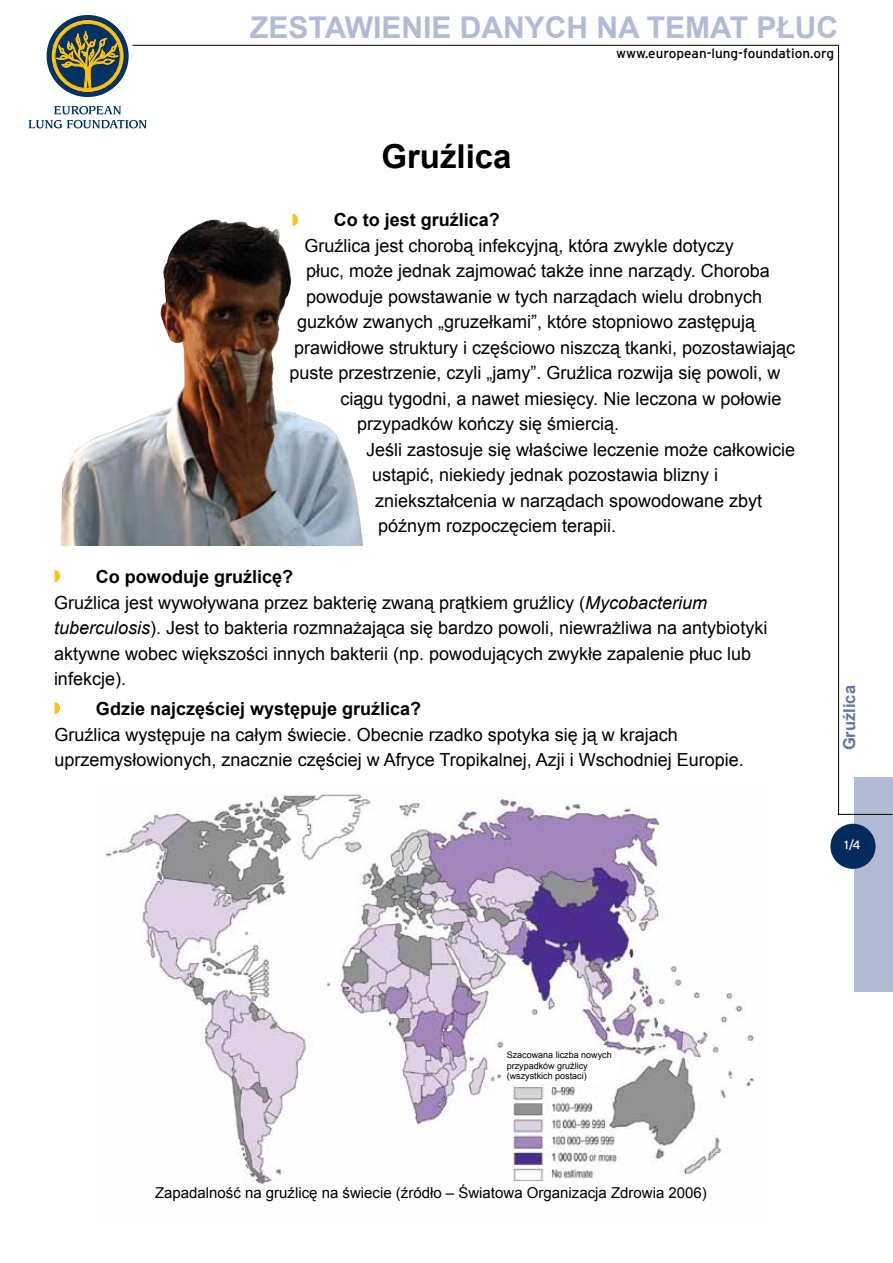
<style>
.page{position:relative;width:893px;height:1263px;background:#fff}
.page>*{position:absolute;margin:0;border:0;box-sizing:border-box;transform-origin:0 0}
.t1{font:700 33px "Arial";color:#000}
.t2{font:700 30px "Arial";color:#b2bbd3}
.t3{font:18px/25.5px "Arial";color:#000}
.t4{font:700 18px "Arial";color:#000}
.t5{font:700 16.5px "Arial";color:#62779f}
.t6{font:15px "Arial";color:#000}
.t7{font:13.5px "Interstate";color:#000}
.t8{font:12px "Interstate";color:#fff}
.t9{font:9px/10.8px "Arial";color:#000}
.s1{font-weight:700}
.s2{font-style:italic}
</style>
<div class="page">
<div style="left:854px;top:777px;width:38px;height:214px;background:#b2bbd3"></div>
<div style="left:830px;top:824px;width:46px;height:45px;background:#002b5c;border-radius:50%"></div>
<hr style="left:838px;top:45px;width:1px;height:769px;background:#000">
<hr style="left:132px;top:45px;width:706px;height:1px;background:#000">
<hr style="left:838px;top:814px;width:54px;height:1px;background:#000">
<div style="left:47px;top:15px;width:82px;height:82px;background:#003263;border-radius:50%"></div>
<svg style="left:54px;top:106px;width:67px;height:8px"></svg>
<svg style="left:28px;top:120px;width:119px;height:8px"></svg>
<svg style="left:52px;top:20px;width:71px;height:72px"></svg>
<img style="left:105px;top:794px;width:649px;height:391px">
<img style="left:61px;top:213px;width:302px;height:333px">
<svg style="left:292px;top:214px;width:6px;height:12px"></svg>
<svg style="left:55px;top:570px;width:5px;height:12px"></svg>
<svg style="left:55px;top:702px;width:5px;height:12px"></svg>
<div style="left:511px;top:1052px;width:109px;height:32px;background:#fff"></div>
<h2 class="t2" style="left:250px;top:8px;width:589px">ZESTAWIENIE DANYCH NA TEMAT PŁUC</h2>
<p class="t7" style="left:616px;top:45px;width:219px">www.european-lung-foundation.org</p>
<h1 class="t1" style="left:381px;top:135px;width:132px">Gruźlica</h1>
<p class="t4" style="left:334px;top:208px;width:168px">Co to jest gruźlica?</p>
<p class="t3" style="left:305px;top:233px;width:431px">Gruźlica jest chorobą infekcyjną, która zwykle dotyczy</p>
<p class="t3" style="left:306px;top:258px;width:465px">płuc, może jednak zajmować także inne narządy. Choroba</p>
<p class="t3" style="left:306px;top:284px;width:458px">powoduje powstawanie w tych narządach wielu drobnych</p>
<p class="t3" style="left:297px;top:309px;width:460px">guzków zwanych „gruzełkami”, które stopniowo zastępują</p>
<p class="t3" style="left:294px;top:335px;width:503px">prawidłowe struktury i częściowo niszczą tkanki, pozostawiając</p>
<p class="t3" style="left:289px;top:360px;width:493px">puste przestrzenie, czyli „jamy”. Gruźlica rozwija się powoli, w</p>
<p class="t3" style="left:340px;top:386px;width:442px">ciągu tygodni, a nawet miesięcy. Nie leczona w połowie</p>
<p class="t3" style="left:357px;top:411px;width:264px">przypadków kończy się śmiercią.</p>
<p class="t3" style="left:366px;top:437px;width:431px">Jeśli zastosuje się właściwe leczenie może całkowicie</p>
<p class="t3" style="left:372px;top:462px;width:348px">ustąpić, niekiedy jednak pozostawia blizny i</p>
<p class="t3" style="left:375px;top:488px;width:389px">zniekształcenia w narządach spowodowane zbyt</p>
<p class="t3" style="left:378px;top:513px;width:240px">późnym rozpoczęciem terapii.</p>
<p class="t3" style="left:54px;top:564px;width:715px;text-indent:42px"><span class="s1">Co powoduje gruźlicę?<br></span>Gruźlica jest wywoływana przez bakterię zwaną prątkiem gruźlicy (<span class="s2">Mycobacterium tuberculosis</span>). Jest to bakteria rozmnażająca się bardzo powoli, niewrażliwa na antybiotyki aktywne wobec większości innych bakterii (np. powodujących zwykłe zapalenie płuc lub infekcje).</p>
<p class="t4" style="left:96px;top:697px;width:327px">Gdzie najczęściej występuje gruźlica?</p>
<p class="t3" style="left:55px;top:722px;width:691px">Gruźlica występuje na całym świecie. Obecnie rzadko spotyka się ją w krajach uprzemysłowionych, znacznie częściej w Afryce Tropikalnej, Azji i Wschodniej Europie.</p>
<p class="t5" style="left:838px;top:750px;width:67px;rotate:-90deg">Gruźlica</p>
<p class="t8" style="left:844px;top:837px;width:18px">1/4</p>
<p class="t9" style="left:507px;top:1049px;width:107px">Szacowana liczba nowych przypadków gruźlicy (wszystkich postaci)</p>
<p class="t6" style="left:155px;top:1183px;width:553px">Zapadalność na gruźlicę na świecie (źródło – Światowa Organizacja Zdrowia 2006)</p>
</div>
